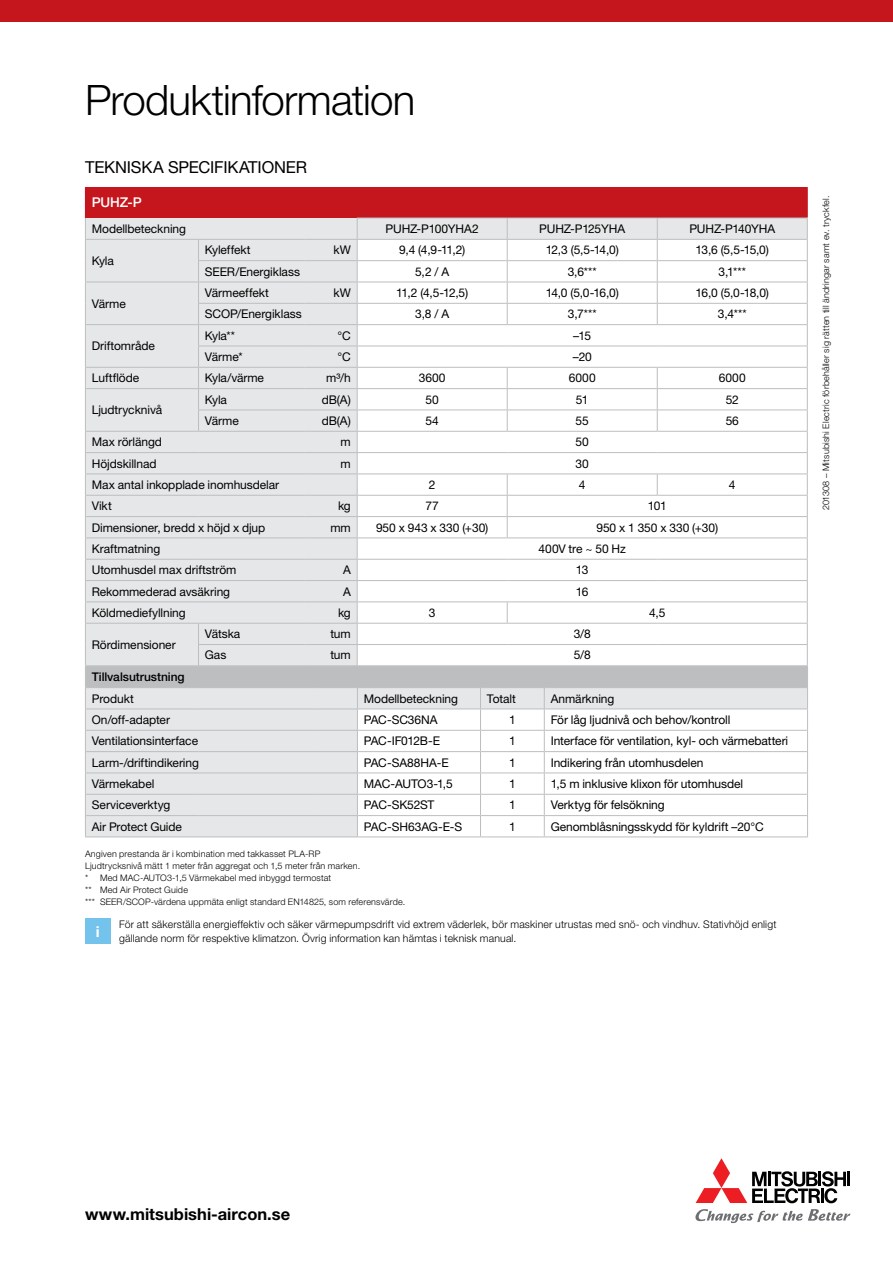
<style>
.page{position:relative;width:893px;height:1263px;background:#fff}
.page>*{position:absolute;margin:0;border:0;box-sizing:border-box;transform-origin:0 0}
.t1{font:300 42px "Helvetica Neue LT Std";letter-spacing:-.015em;color:#000}
.t2{font:700 16.5px "Helvetica Neue LT Std";color:#000}
.t3{font:16.5px "Helvetica Neue LT Std";letter-spacing:-.01em;color:#000}
.t4{font:700 15px "Helvetica Neue LT Std";color:#fff}
.t5{font:500 13.5px "Helvetica Neue LT Std";color:#fff}
.t6{font:12px "Helvetica Neue LT Std";letter-spacing:-.01em;color:#000}
.t7{font:500 12px "Helvetica Neue LT Std";letter-spacing:-.005em;color:#000}
.t8{font:12px "Helvetica Neue LT Std";letter-spacing:-.03em;color:#000}
.t9{font:300 10.5px/13.5px "Helvetica Neue LT Std";letter-spacing:.015em;color:#000}
.t10{font:300 9px/12px "Helvetica Neue LT Std";letter-spacing:.02em;color:#000}
</style>
<div class="page">
<div style="left:0;top:0;width:893px;height:21px;background:#c4161c"></div>
<div style="left:85px;top:187px;width:722px;height:31px;background:#c4161c"></div>
<hr style="left:807px;top:187px;width:1px;height:31px;background:#c4161c">
<hr style="left:85px;top:836px;width:113px;height:1px;background:#bcbec0">
<hr style="left:198px;top:836px;width:117px;height:1px;background:#bcbec0">
<hr style="left:315px;top:836px;width:42px;height:1px;background:#bcbec0">
<hr style="left:357px;top:836px;width:123px;height:1px;background:#bcbec0">
<hr style="left:480px;top:836px;width:64px;height:1px;background:#bcbec0">
<hr style="left:544px;top:836px;width:264px;height:1px;background:#bcbec0">
<svg style="left:85px;top:218px;width:723px;height:618px"></svg>
<hr style="left:85px;top:709px;width:113px;height:1px;background:#bcbec0">
<hr style="left:198px;top:709px;width:117px;height:1px;background:#bcbec0">
<hr style="left:315px;top:709px;width:42px;height:1px;background:#bcbec0">
<hr style="left:357px;top:709px;width:123px;height:1px;background:#bcbec0">
<hr style="left:480px;top:709px;width:64px;height:1px;background:#bcbec0">
<hr style="left:544px;top:709px;width:264px;height:1px;background:#bcbec0">
<div style="left:85px;top:918px;width:26px;height:26px;background:#73c3ed"></div>
<svg style="left:695px;top:1209px;width:155px;height:14px"></svg>
<hr style="left:847px;top:1172px;width:3px;height:14px;background:#000">
<svg style="left:696px;top:1158px;width:150px;height:45px"></svg>
<h1 class="t1" style="left:85px;top:74px;width:332px">Produktinformation</h1>
<h2 class="t3" style="left:85px;top:158px;width:223px">TEKNISKA SPECIFIKATIONER</h2>
<p class="t5" style="left:92px;top:195px;width:51px">PUHZ-P</p>
<p class="t6" style="left:92px;top:222px;width:96px">Modellbeteckning</p>
<p class="t6" style="left:386px;top:222px;width:95px">PUHZ-P100YHA2</p>
<p class="t6" style="left:539px;top:222px;width:87px">PUHZ-P125YHA</p>
<p class="t6" style="left:689px;top:222px;width:87px">PUHZ-P140YHA</p>
<p class="t6" style="left:92px;top:253px;width:24px">Kyla</p>
<p class="t6" style="left:205px;top:243px;width:47px">Kyleffekt</p>
<p class="t6" style="left:334px;top:243px;width:19px">kW</p>
<p class="t6" style="left:399px;top:243px;width:67px">9,4 (4,9-11,2)</p>
<p class="t6" style="left:546px;top:243px;width:75px">12,3 (5,5-14,0)</p>
<p class="t6" style="left:696px;top:243px;width:75px">13,6 (5,5-15,0)</p>
<p class="t6" style="left:205px;top:264px;width:97px">SEER/Energiklass</p>
<p class="t6" style="left:415px;top:264px;width:36px">5,2 / A</p>
<p class="t6" style="left:568px;top:264px;width:31px">3,6***</p>
<p class="t6" style="left:719px;top:264px;width:29px">3,1***</p>
<p class="t6" style="left:92px;top:296px;width:35px">Värme</p>
<p class="t6" style="left:92px;top:339px;width:65px">Driftområde</p>
<p class="t6" style="left:205px;top:285px;width:66px">Värmeeffekt</p>
<p class="t6" style="left:333px;top:285px;width:19px">kW</p>
<p class="t6" style="left:396px;top:285px;width:74px">11,2 (4,5-12,5)</p>
<p class="t6" style="left:546px;top:285px;width:75px">14,0 (5,0-16,0)</p>
<p class="t6" style="left:696px;top:285px;width:75px">16,0 (5,0-18,0)</p>
<p class="t6" style="left:205px;top:307px;width:98px">SCOP/Energiklass</p>
<p class="t6" style="left:415px;top:307px;width:35px">3,8 / A</p>
<p class="t6" style="left:568px;top:307px;width:30px">3,7***</p>
<p class="t6" style="left:718px;top:307px;width:30px">3,4***</p>
<p class="t6" style="left:205px;top:328px;width:32px">Kyla**</p>
<p class="t6" style="left:337px;top:328px;width:15px">°C</p>
<p class="t6" style="left:573px;top:328px;width:19px">–15</p>
<p class="t6" style="left:205px;top:349px;width:39px">Värme*</p>
<p class="t6" style="left:338px;top:349px;width:15px">°C</p>
<p class="t6" style="left:573px;top:349px;width:21px">–20</p>
<p class="t6" style="left:92px;top:371px;width:49px">Luftflöde</p>
<p class="t6" style="left:205px;top:371px;width:61px">Kyla/värme</p>
<p class="t6" style="left:326px;top:371px;width:26px">m³/h</p>
<p class="t6" style="left:419px;top:371px;width:28px">3600</p>
<p class="t6" style="left:569px;top:371px;width:28px">6000</p>
<p class="t6" style="left:719px;top:371px;width:28px">6000</p>
<p class="t6" style="left:92px;top:403px;width:72px">Ljudtrycknivå</p>
<p class="t6" style="left:205px;top:392px;width:24px">Kyla</p>
<p class="t6" style="left:322px;top:392px;width:31px">dB(A)</p>
<p class="t6" style="left:426px;top:392px;width:15px">50</p>
<p class="t6" style="left:576px;top:392px;width:14px">51</p>
<p class="t6" style="left:726px;top:392px;width:15px">52</p>
<p class="t6" style="left:205px;top:413px;width:35px">Värme</p>
<p class="t6" style="left:322px;top:413px;width:31px">dB(A)</p>
<p class="t6" style="left:426px;top:413px;width:15px">54</p>
<p class="t6" style="left:576px;top:413px;width:15px">55</p>
<p class="t6" style="left:726px;top:413px;width:15px">56</p>
<p class="t6" style="left:92px;top:435px;width:72px">Max rörlängd</p>
<p class="t6" style="left:341px;top:435px;width:12px">m</p>
<p class="t6" style="left:576px;top:435px;width:15px">50</p>
<p class="t6" style="left:92px;top:456px;width:66px">Höjdskillnad</p>
<p class="t6" style="left:341px;top:456px;width:12px">m</p>
<p class="t6" style="left:576px;top:456px;width:15px">30</p>
<p class="t6" style="left:92px;top:477px;width:189px">Max antal inkopplade inomhusdelar</p>
<p class="t6" style="left:429px;top:477px;width:8px">2</p>
<p class="t6" style="left:579px;top:477px;width:8px">4</p>
<p class="t6" style="left:729px;top:477px;width:8px">4</p>
<p class="t6" style="left:92px;top:499px;width:22px">Vikt</p>
<p class="t6" style="left:338px;top:499px;width:14px">kg</p>
<p class="t6" style="left:426px;top:499px;width:15px">77</p>
<p class="t6" style="left:648px;top:499px;width:20px">101</p>
<p class="t6" style="left:92px;top:520px;width:175px">Dimensioner, bredd x höjd x djup</p>
<p class="t6" style="left:330px;top:520px;width:22px">mm</p>
<p class="t6" style="left:376px;top:520px;width:114px">950 x 943 x 330 (+30)</p>
<p class="t6" style="left:596px;top:520px;width:123px">950 x 1 350 x 330 (+30)</p>
<p class="t6" style="left:92px;top:541px;width:70px">Kraftmatning</p>
<p class="t6" style="left:539px;top:541px;width:89px">400V tre ~ 50 Hz</p>
<p class="t6" style="left:92px;top:563px;width:146px">Utomhusdel max driftström</p>
<p class="t6" style="left:343px;top:563px;width:9px">A</p>
<p class="t6" style="left:576px;top:563px;width:14px">13</p>
<p class="t6" style="left:92px;top:584px;width:140px">Rekommederad avsäkring</p>
<p class="t6" style="left:343px;top:584px;width:9px">A</p>
<p class="t6" style="left:576px;top:584px;width:14px">16</p>
<p class="t6" style="left:92px;top:605px;width:95px">Köldmediefyllning</p>
<p class="t6" style="left:338px;top:605px;width:14px">kg</p>
<p class="t6" style="left:429px;top:605px;width:8px">3</p>
<p class="t6" style="left:649px;top:605px;width:18px">4,5</p>
<p class="t6" style="left:92px;top:637px;width:85px">Rördimensioner</p>
<p class="t6" style="left:205px;top:627px;width:37px">Vätska</p>
<p class="t6" style="left:330px;top:627px;width:22px">tum</p>
<p class="t6" style="left:574px;top:627px;width:18px">3/8</p>
<p class="t6" style="left:205px;top:648px;width:23px">Gas</p>
<p class="t6" style="left:330px;top:648px;width:22px">tum</p>
<p class="t6" style="left:574px;top:648px;width:18px">5/8</p>
<p class="t7" style="left:92px;top:670px;width:94px">Tillvalsutrustning</p>
<p class="t6" style="left:92px;top:691px;width:44px">Produkt</p>
<p class="t6" style="left:364px;top:691px;width:96px">Modellbeteckning</p>
<p class="t6" style="left:487px;top:691px;width:31px">Totalt</p>
<p class="t6" style="left:551px;top:691px;width:65px">Anmärkning</p>
<p class="t6" style="left:92px;top:712px;width:80px">On/off-adapter</p>
<p class="t6" style="left:364px;top:712px;width:75px">PAC-SC36NA</p>
<p class="t6" style="left:509px;top:712px;width:8px">1</p>
<p class="t6" style="left:551px;top:712px;width:181px">För låg ljudnivå och behov/kontroll</p>
<p class="t6" style="left:92px;top:734px;width:108px">Ventilationsinterface</p>
<p class="t8" style="left:364px;top:734px;width:77px">PAC-IF012B-E</p>
<p class="t6" style="left:509px;top:734px;width:8px">1</p>
<p class="t6" style="left:551px;top:734px;width:239px">Interface för ventilation, kyl- och värmebatteri</p>
<p class="t6" style="left:92px;top:755px;width:109px">Larm-/driftindikering</p>
<p class="t6" style="left:364px;top:755px;width:85px">PAC-SA88HA-E</p>
<p class="t6" style="left:509px;top:755px;width:8px">1</p>
<p class="t6" style="left:551px;top:755px;width:154px">Indikering från utomhusdelen</p>
<p class="t6" style="left:92px;top:776px;width:64px">Värmekabel</p>
<p class="t6" style="left:364px;top:776px;width:91px">MAC-AUTO3-1,5</p>
<p class="t6" style="left:509px;top:776px;width:8px">1</p>
<p class="t6" style="left:551px;top:776px;width:194px">1,5 m inklusive klixon för utomhusdel</p>
<p class="t6" style="left:92px;top:798px;width:80px">Serviceverktyg</p>
<p class="t6" style="left:364px;top:798px;width:65px">PAC-SK52ST</p>
<p class="t6" style="left:509px;top:798px;width:8px">1</p>
<p class="t6" style="left:551px;top:798px;width:115px">Verktyg för felsökning</p>
<p class="t6" style="left:92px;top:819px;width:92px">Air Protect Guide</p>
<p class="t6" style="left:364px;top:819px;width:99px">PAC-SH 63AG-E-S</p>
<p class="t6" style="left:509px;top:819px;width:8px">1</p>
<p class="t6" style="left:551px;top:819px;width:215px">Genomblåsningsskydd för kyldrift –20°C</p>
<p class="t10" style="left:85px;top:847px;width:322px">Angiven prestanda är i kombination med takkasset PLA-RP<br>Ljudtrycksnivå mätt 1 meter från aggregat och 1,5 meter från marken.<br>* Med MAC-AUTO3-1,5 Värmekabel med inbyggd termostat<br>** Med Air Protect Guide<br>*** SEER/SCOP-värdena uppmäta enligt standard EN14825, som referensvärde.</p>
<p class="t4" style="left:96px;top:922px;width:5px">i</p>
<p class="t9" style="left:119px;top:917px;width:659px">För att säkerställa energieffektiv och säker värmepumpsdrift vid extrem väderlek, bör maskiner utrustas med snö- och vindhuv. Stativhöjd enligt gällande norm för respektive klimatzon. Övrig information kan hämtas i teknisk manual.</p>
<p class="t10" style="left:820px;top:510px;width:316px;rotate:-90deg">201308 – Mitsubishi Electric förbehåller sig rätten till ändringar samt ev. tryckfel.</p>
<h2 class="t2" style="left:85px;top:1204px;width:207px">www.mitsubishi-aircon.se</h2>
</div>
